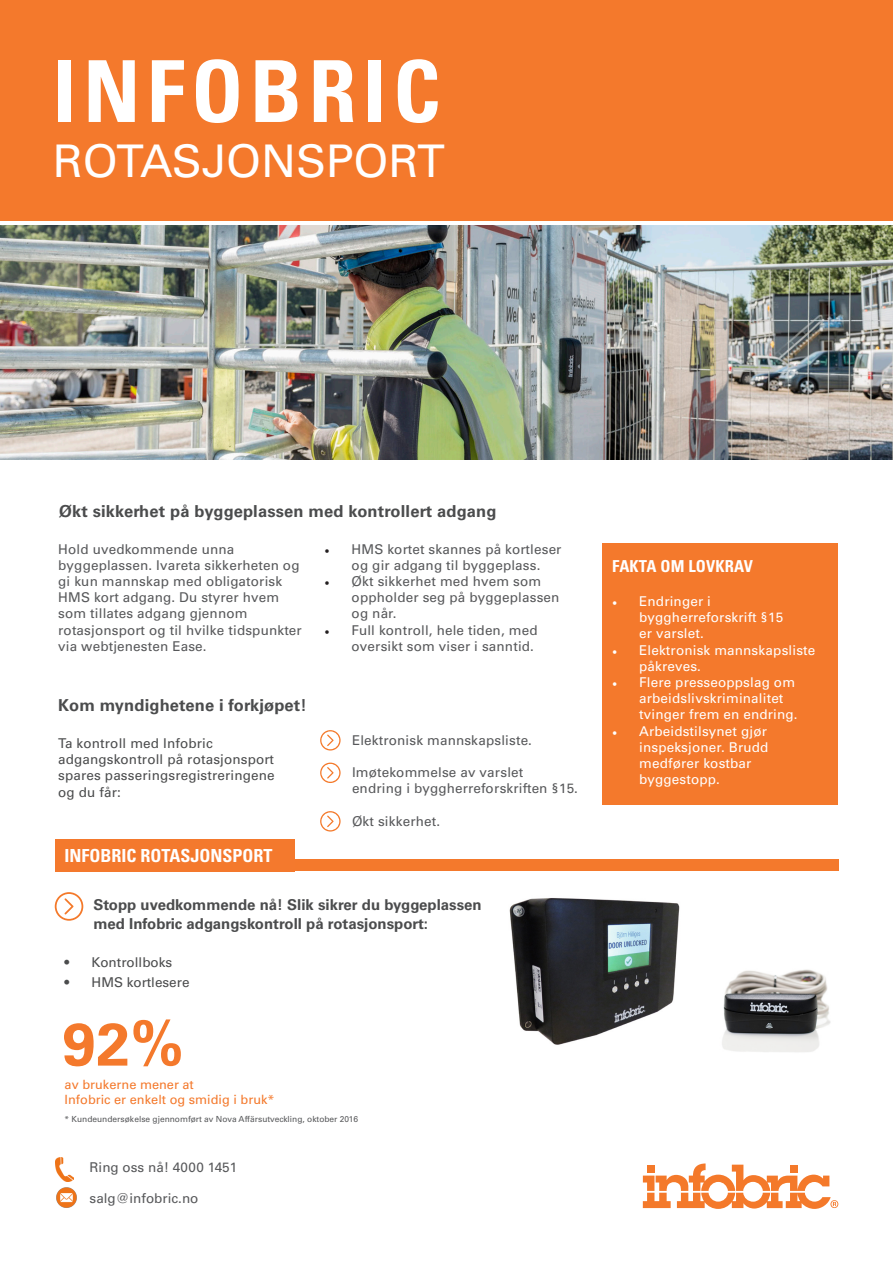
<style>
.page{position:relative;width:893px;height:1263px;background:#fff}
.page>*{position:absolute;margin:0;border:0;box-sizing:border-box;transform-origin:0 0}
.t1{font:700 condensed 85.5px "Univers";letter-spacing:.075em;color:#fff}
.t2{font:700 60px "Univers";color:#f4792c}
.t3{font:45px "Univers";color:#fff}
.t4{font:700 condensed 18px "Univers";color:#fff}
.t5{font:700 16.5px "Univers";letter-spacing:.01em;color:#4b4c4d}
.t6{font:700 condensed 16.5px "Univers";letter-spacing:.01em;color:#fff}
.t7{font:700 15px/19.5px "Univers";color:#4b4c4d}
.t8{font:13.5px/16.2px "Univers";letter-spacing:.01em;color:#57585a}
.t9{font:13.5px/16.2px "Univers";letter-spacing:.01em;color:#fff}
.t10{font:13.5px/16.2px "Univers";letter-spacing:.01em;color:#4b4c4d}
.t11{font:12.75px/15px "Univers";color:#f4792c}
.t12{font:8.4px "Univers";color:#57585a}
.s1{font-family:"Minion Pro";color:#231f20}
.s2{font-family:"Minion Pro"}
</style>
<div class="page">
<div style="left:55px;top:859px;width:783px;height:12px;background:#f4792c"></div>
<div style="left:0;top:0;width:893px;height:220px;background:#f4792c"></div>
<div style="left:55px;top:839px;width:239px;height:32px;background:#f4792d"></div>
<svg style="left:320px;top:730px;width:21px;height:20px"></svg>
<svg style="left:320px;top:763px;width:21px;height:20px"></svg>
<svg style="left:320px;top:811px;width:21px;height:20px"></svg>
<img style="left:0;top:225px;width:893px;height:234px">
<svg style="left:55px;top:892px;width:28px;height:29px"></svg>
<svg style="left:643px;top:1163px;width:195px;height:46px"></svg>
<div style="left:603px;top:543px;width:235px;height:262px;background:#f4792c"></div>
<img style="left:55px;top:1157px;width:18px;height:24px">
<img style="left:56px;top:1187px;width:21px;height:21px">
<img style="left:722px;top:969px;width:109px;height:83px">
<img style="left:509px;top:898px;width:171px;height:147px">
<p class="t1" style="left:53px;top:39px;width:389px">INFOBRIC</p>
<p class="t3" style="left:53px;top:134px;width:393px">ROTASJONSPORT</p>
<p class="t5" style="left:59px;top:501px;width:439px">Økt sikkerhet på byggeplassen med kontrollert adgang</p>
<p class="t8" style="left:58px;top:541px;width:245px">Hold uvedkommende unna byggeplassen. Ivareta sikkerheten og gi kun mannskap med obligatorisk<br>HMS kort adgang. Du styrer hvem som tillates adgang gjennom rotasjonsport og til hvilke tidspunkter via webtjenesten Ease.</p>
<p class="t8" style="left:325px;top:541px;width:238px;text-align:center"><span class="s1">•</span> HMS kortet skannes på kortleser og gir adgang til byggeplass.</p>
<p class="t8" style="left:352px;top:573px;width:209px;text-indent:-27px"><span class="s1">•</span> Økt sikkerhet med hvem som oppholder seg på byggeplassen og når.</p>
<p class="t8" style="left:325px;top:622px;width:214px;text-align:right"><span class="s1">•</span> Full kontroll, hele tiden, med oversikt som viser i sanntid.</p>
<p class="t5" style="left:58px;top:695px;width:250px">Kom myndighetene i forkjøpet!</p>
<p class="t10" style="left:58px;top:735px;width:218px">Ta kontroll med Infobric adgangskontroll på rotasjonsport spares passeringsregistreringene og du får:</p>
<p class="t4" style="left:65px;top:844px;width:209px">INFOBRIC ROTASJONSPORT</p>
<p class="t8" style="left:352px;top:732px;width:182px">Elektronisk mannskapsliste.</p>
<p class="t8" style="left:352px;top:764px;width:228px">Imøtekommelse av varslet<br>endring i byggherreforskriften §15.</p>
<p class="t8" style="left:352px;top:813px;width:90px">Økt sikkerhet.</p>
<p class="t7" style="left:93px;top:895px;width:390px">Stopp uvedkommende nå! Slik sikrer du byggeplassen med Infobric adgangskontroll på rotasjonsport:</p>
<p class="t10" style="left:65px;top:954px;width:109px">• Kontrollboks</p>
<p class="t10" style="left:65px;top:974px;width:126px">• HMS kortlesere</p>
<p class="t2" style="left:63px;top:1009px;width:123px">92%</p>
<p class="t11" style="left:65px;top:1077px;width:211px">av brukerne mener at<br>Infobric er enkelt og smidig i bruk*</p>
<p class="t12" style="left:65px;top:1114px;width:295px">* Kundeundersøkelse gjennomført av Nova Affärsutveckling, oktober 2016</p>
<p class="t8" style="left:90px;top:1160px;width:149px">Ring oss nå! 4000 1451</p>
<p class="t8" style="left:90px;top:1190px;width:110px">salg@infobric.no</p>
<p class="t6" style="left:612px;top:556px;width:142px">FAKTA OM LOVKRAV</p>
<p class="t9" style="left:639px;top:593px;width:146px;text-indent:-27px"><span class="s2">•</span> Endringer i byggherreforskrift §15 er varslet.</p>
<p class="t9" style="left:639px;top:642px;width:178px;text-indent:-27px"><span class="s2">•</span> Elektronisk mannskapsliste påkreves.</p>
<p class="t9" style="left:639px;top:674px;width:160px;text-indent:-27px"><span class="s2">•</span> Flere presseoppslag om arbeidslivskriminalitet tvinger frem en endring.</p>
<p class="t9" style="left:639px;top:723px;width:131px;text-indent:-27px"><span class="s2">•</span> Arbeidstilsynet gjør inspeksjoner. Brudd medfører kostbar byggestopp.</p>
</div>
